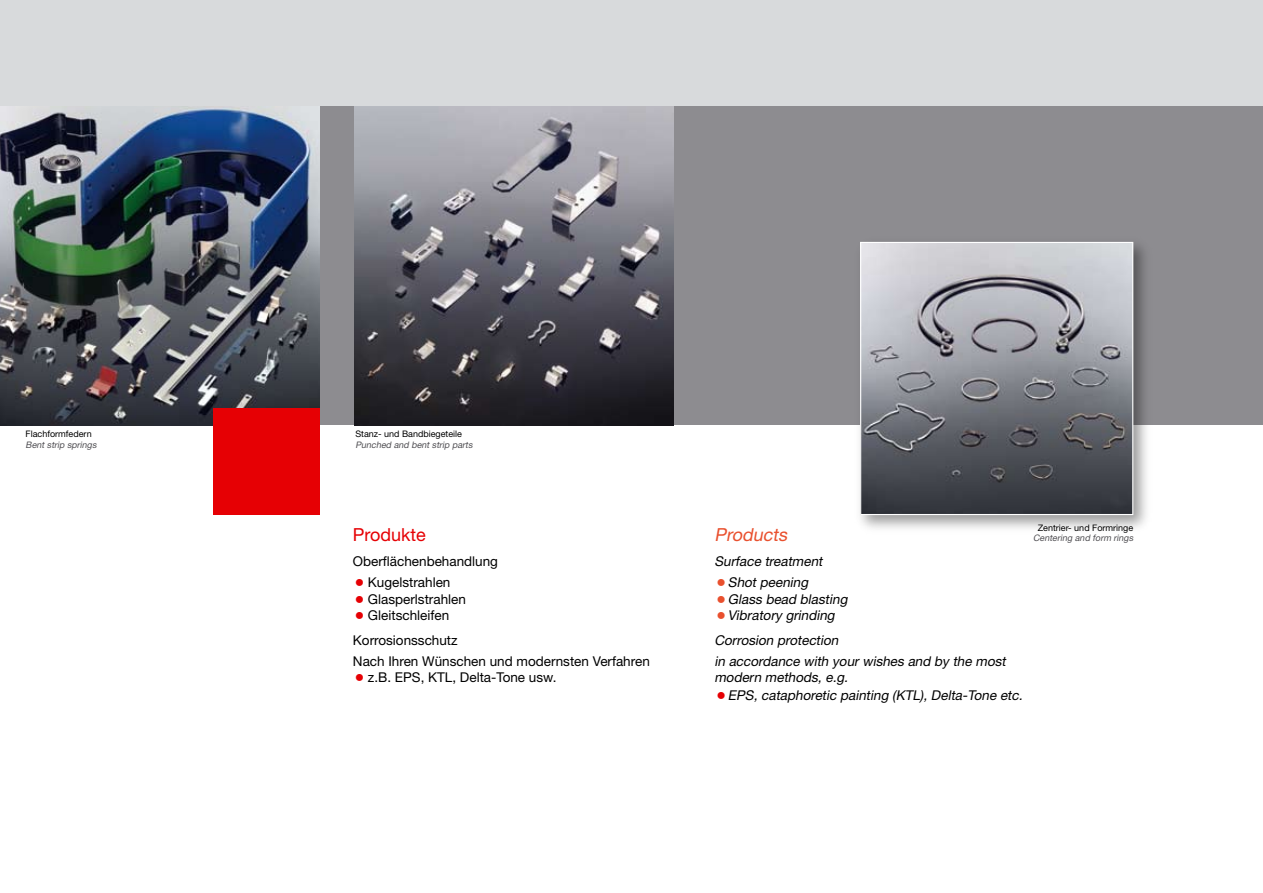
<style>
.page{position:relative;width:1263px;height:893px;background:#fff}
.page>*{position:absolute;margin:0;border:0;box-sizing:border-box;transform-origin:0 0}
.t1{font:18px "Helvetica Neue LT";color:#e60004}
.t2{font:italic 18px "Helvetica Neue LT";color:#e9502e}
.t3{font:italic 13.5px/25px "Helvetica Neue LT";color:#000}
.t4{font:13.5px/25px "Helvetica Neue LT";color:#000}
.t5{font:italic 9px "Helvetica Neue LT";color:#504f53}
.t6{font:9px "Helvetica Neue LT";color:#000}
.s1{font-family:"SIL Kai Reg Jian";color:#e60004}
.s2{font-family:"SIL Kai Reg Jian";font-style:normal;color:#e9502e}
.s3{font-family:"SIL Kai Reg Jian";font-style:normal;color:#e60004}
</style>
<div class="page">
<div style="left:0;top:0;width:1263px;height:106px;background:#d8dadc"></div>
<div style="left:0;top:106px;width:1263px;height:319px;background:#8d8c90"></div>
<img style="left:0;top:106px;width:319px;height:319px">
<img style="left:354px;top:106px;width:319px;height:319px">
<div style="left:854px;top:236px;width:298px;height:298px;background:#000;opacity:.4"></div>
<img style="left:862px;top:244px;width:269px;height:269px">
<div style="left:860px;top:242px;width:273px;height:273px;border:1px solid #fff"></div>
<div style="left:214px;top:409px;width:106px;height:106px;background:#e60004"></div>
<p class="t6" style="left:26px;top:429px;width:68px">Flachformfedern</p>
<p class="t5" style="left:26px;top:439px;width:74px">Bent strip springs</p>
<p class="t6" style="left:355px;top:429px;width:108px">Stanz- und Bandbiegeteile</p>
<p class="t5" style="left:355px;top:439px;width:121px">Punched and bent strip parts</p>
<h1 class="t1" style="left:353px;top:524px;width:75px">Produkte</h1>
<p class="t4" style="left:353px;top:549px;width:147px">Oberflächenbehandlung</p>
<p class="t4" style="left:353px;top:570px;width:99px"><span class="s1">●</span> Kugelstrahlen</p>
<p class="t4" style="left:353px;top:586px;width:114px"><span class="s1">●</span> Glasperlstrahlen</p>
<p class="t4" style="left:353px;top:603px;width:106px"><span class="s1">●</span> Gleitschleifen<br>Korrosionsschutz</p>
<p class="t4" style="left:353px;top:648px;width:298px">Nach Ihren Wünschen und modernsten Verfahren</p>
<p class="t4" style="left:353px;top:665px;width:205px"><span class="s1">●</span>z.B. EPS, KTL, Delta-Tone usw.</p>
<h1 class="t2" style="left:714px;top:524px;width:78px">Products</h1>
<p class="t3" style="left:714px;top:549px;width:112px">Surface treatment</p>
<p class="t3" style="left:714px;top:570px;width:98px"><span class="s2">●</span> Shot peening</p>
<p class="t3" style="left:714px;top:586px;width:137px"><span class="s2">●</span> Glass bead blasting</p>
<p class="t3" style="left:714px;top:603px;width:128px"><span class="s2">●</span> Vibratory grinding<br>Corrosion protection</p>
<p class="t3" style="left:714px;top:653px;width:296px;line-height:16.5px">in accordance with your wishes and by the most modern methods, e.g.</p>
<p class="t3" style="left:714px;top:683px;width:312px"><span class="s3">●</span> EPS, cataphoretic painting (KTL), Delta-Tone etc.</p>
<p class="t6" style="left:1038px;top:522px;width:97px">Zentrier- und Formringe</p>
<p class="t5" style="left:1033px;top:533px;width:103px">Centering and form rings</p>
</div>
